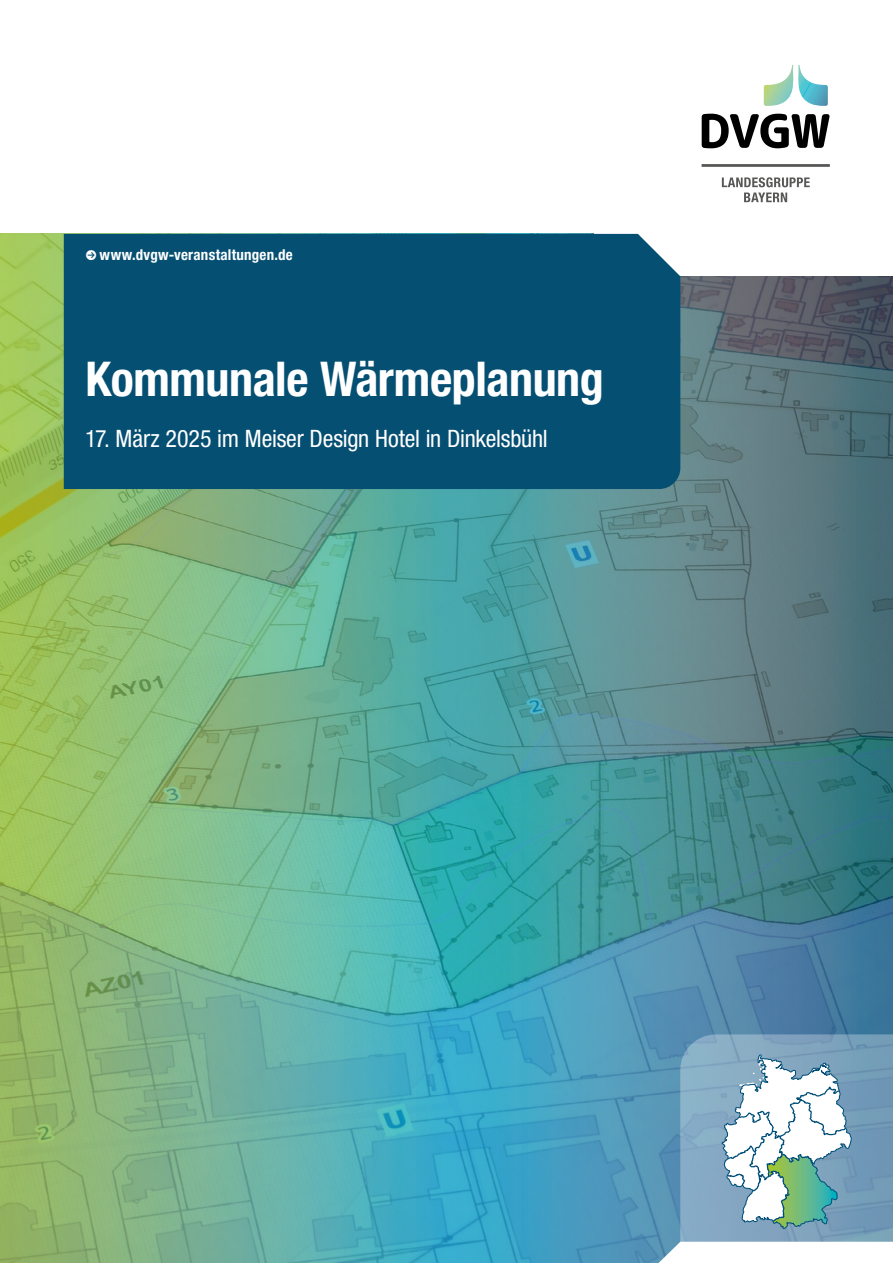
<style>
.page{position:relative;width:893px;height:1263px;background:#fff}
.page>*{position:absolute;margin:0;border:0;box-sizing:border-box;transform-origin:0 0}
.Überschrift{font:700 condensed 48px "Helvetica Neue LT Pro";letter-spacing:-.01em;color:#fff}
.Überschrift-2{font:condensed 24px "Helvetica Neue LT Std";letter-spacing:-.01em;color:#fff}
.Fließtext_groß{font:700 condensed 15px "Helvetica Neue LT Std";letter-spacing:.015em;color:#fff}
</style>
<div class="page">
<img style="left:0;top:234px;width:893px;height:1029px">
<div style="left:594px;top:230px;width:299px;height:46px;background:#fff"></div>
<div style="left:64px;top:234px;width:616px;height:255px;background:#054f73"></div>
<svg style="left:702px;top:164px;width:128px;height:38px"></svg>
<svg style="left:702px;top:114px;width:128px;height:34px"></svg>
<svg style="left:764px;top:65px;width:64px;height:41px"></svg>
<svg style="left:659px;top:1034px;width:234px;height:229px"></svg>
<p class="Fließtext_groß" style="left:85px;top:246px;width:209px">● www.dvgw-veranstaltungen.de</p>
<p class="Überschrift" style="left:85px;top:350px;width:520px">Kommunale Wärmeplanung</p>
<p class="Überschrift-2" style="left:85px;top:424px;width:464px">17. März 2025 im Meiser Design Hotel in Dinkelsbühl</p>
</div>
